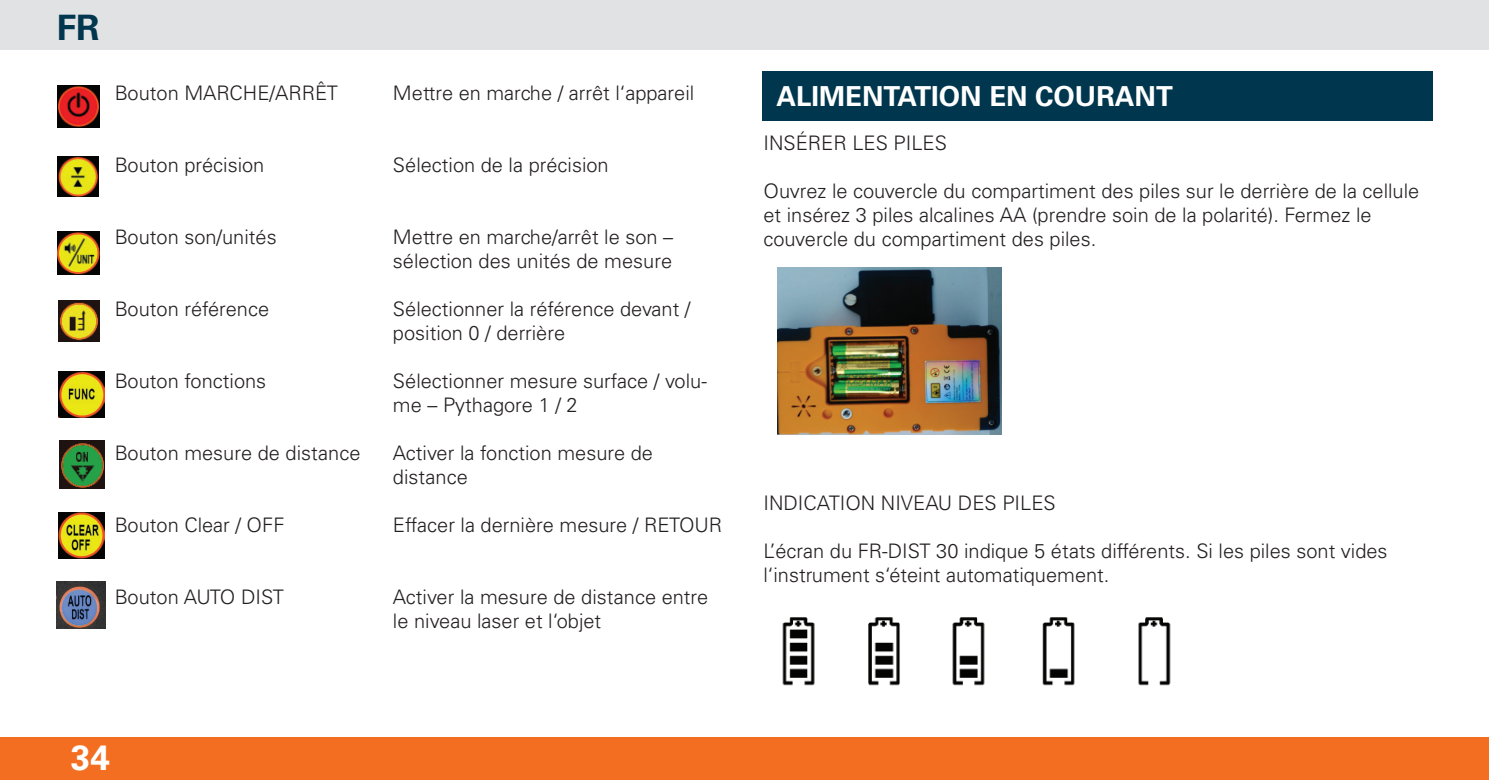
<style>
.page{position:relative;width:1489px;height:780px;background:#fff}
.page>*{position:absolute;margin:0;border:0;box-sizing:border-box;transform-origin:0 0}
.t1{font:700 35px "Univers LT Std";color:#01374e}
.t2{font:700 35px "Univers LT Std";color:#fff}
.t3{font:700 27.5px "Univers LT Std";color:#fff}
.t4{font:300 20px/24px "Univers LT Std";color:#231f20}
</style>
<div class="page">
<div style="left:0;top:0;width:1488px;height:50px;background:#e1e2e4"></div>
<div style="left:0;top:737px;width:1488px;height:43px;background:#f36e21"></div>
<div style="left:762px;top:71px;width:669px;height:49px;background:#01374e"></div>
<img style="left:777px;top:267px;width:224px;height:167px">
<img style="left:782px;top:617px;width:389px;height:69px">
<img style="left:59px;top:300px;width:40px;height:42px">
<img style="left:58px;top:85px;width:41px;height:43px">
<img style="left:58px;top:156px;width:41px;height:40px">
<img style="left:58px;top:231px;width:41px;height:43px">
<img style="left:59px;top:441px;width:45px;height:47px">
<img style="left:59px;top:512px;width:45px;height:46px">
<img style="left:59px;top:371px;width:46px;height:46px">
<img style="left:57px;top:581px;width:48px;height:47px">
<h1 class="t1" style="left:57px;top:7px;width:44px">FR</h1>
<p class="t4" style="left:115px;top:81px;width:225px">Bouton MARCHE/ARRÊT</p>
<p class="t4" style="left:115px;top:153px;width:151px">Bouton précision</p>
<p class="t4" style="left:115px;top:225px;width:163px">Bouton son/unités</p>
<p class="t4" style="left:115px;top:297px;width:156px">Bouton référence</p>
<p class="t4" style="left:115px;top:369px;width:153px">Bouton fonctions</p>
<p class="t4" style="left:115px;top:441px;width:247px">Bouton mesure de distance</p>
<p class="t4" style="left:115px;top:513px;width:171px">Bouton Clear / OFF</p>
<p class="t4" style="left:115px;top:585px;width:171px">Bouton AUTO DIST</p>
<p class="t4" style="left:393px;top:81px;width:303px">Mettre en marche / arrêt l‘appareil</p>
<p class="t4" style="left:393px;top:153px;width:217px">Sélection de la précision</p>
<p class="t4" style="left:393px;top:225px;width:282px">Mettre en marche/arrêt le son – sélection des unités de mesure</p>
<p class="t4" style="left:393px;top:297px;width:299px">Sélectionner la référence devant / position 0 / derrière</p>
<p class="t4" style="left:393px;top:369px;width:315px">Sélectionner mesure surface / volu&shy;me – Pythagore 1 / 2</p>
<p class="t4" style="left:393px;top:441px;width:261px">Activer la fonction mesure de distance</p>
<p class="t4" style="left:393px;top:513px;width:330px">Effacer la dernière mesure / RETOUR</p>
<p class="t4" style="left:393px;top:585px;width:317px">Activer la mesure de distance entre le niveau laser et l‘objet</p>
<h2 class="t3" style="left:776px;top:80px;width:398px">ALIMENTATION EN COURANT</h2>
<p class="t4" style="left:763px;top:130px;width:185px">INSÉRER LES PILES</p>
<p class="t4" style="left:763px;top:178px;width:657px">Ouvrez le couvercle du compartiment des piles sur le derrière de la cellule et insérez 3 piles alcalines AA (prendre soin de la polarité). Fermez le couvercle du compartiment des piles.</p>
<p class="t4" style="left:763px;top:490px;width:294px">INDICATION NIVEAU DES PILES</p>
<p class="t4" style="left:763px;top:538px;width:625px">L’écran du FR-DIST 30 indique 5 états différents. Si les piles sont vides l‘instrument s‘éteint automatiquement.</p>
<h1 class="t2" style="left:71px;top:737px;width:40px">34</h1>
</div>
